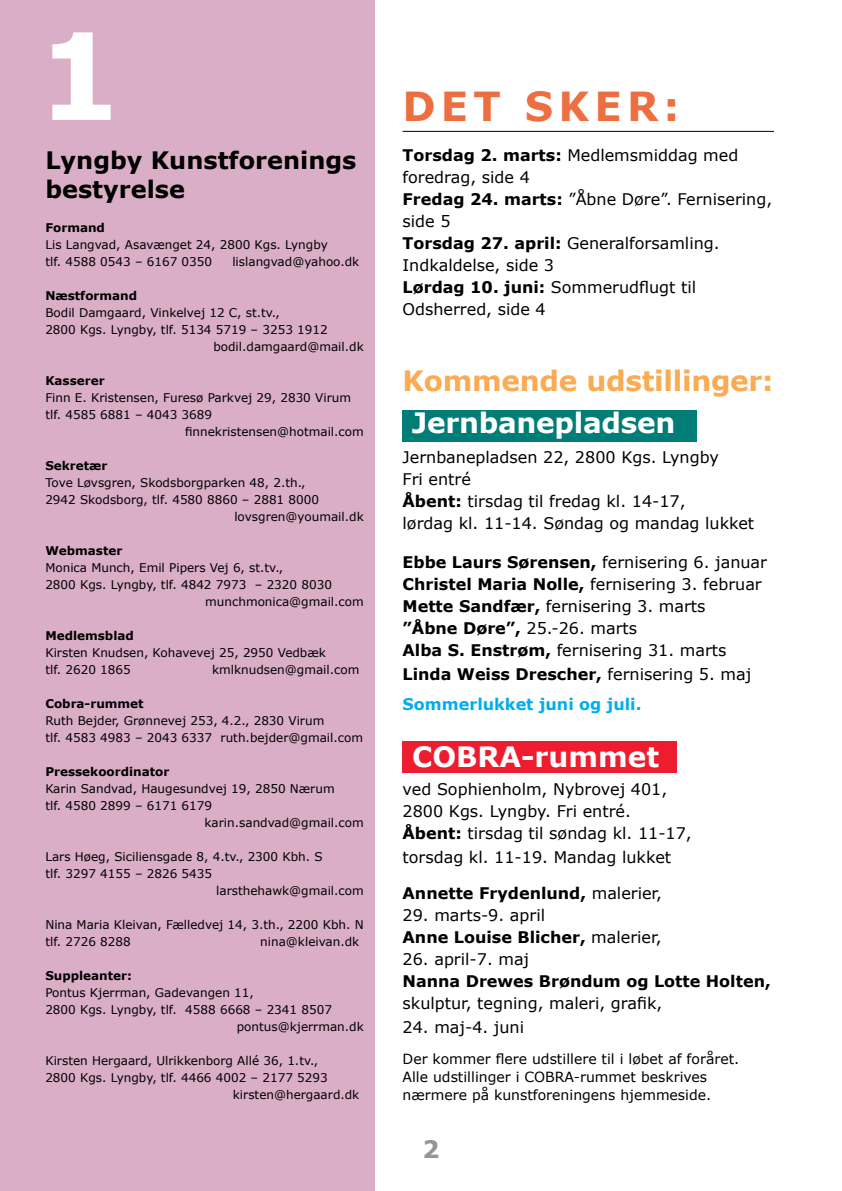
<style>
.page{position:relative;width:842px;height:1191px;background:#fff}
.page>*{position:absolute;margin:0;border:0;box-sizing:border-box;transform-origin:0 0}
.t1{font:700 120px "Verdana";color:#fff}
.t2{font:700 40px "Verdana";letter-spacing:.13em;color:#ed6e41}
.t3{font:700 28px "Verdana";letter-spacing:-.01em;color:#fff}
.t4{font:700 28px "Verdana";letter-spacing:-.01em;color:#faab53}
.t5{font:700 24px/28.8px "Verdana";color:#000}
.t6{font:700 24px "Verdana";color:#939598}
.t7{font:16px/22px "Verdana";color:#000}
.t8{font:700 16px "Verdana";color:#000}
.t9{font:700 16px/30px "Verdana";color:#00aeef}
.t10{font:14px/18px "Verdana";color:#000}
.t11{font:12px/17px "Verdana";color:#000}
.t12{font:700 12px "Verdana";color:#000}
.s1{font-weight:700}
.s2{color:#000}
.s3{font-weight:400;color:#000}
.s4{font-weight:400}
</style>
<div class="page">
<div style="left:0;top:0;width:374px;height:1191px;background:#d9aec6"></div>
<div style="left:403px;top:742px;width:274px;height:31px;background:#ed1c2e"></div>
<div style="left:403px;top:410px;width:294px;height:31px;background:#007d77"></div>
<hr style="left:403px;top:131px;width:371px;height:1px;background:#000">
<h1 class="t1" style="left:37px;top:-2px;width:87px">1</h1>
<h3 class="t5" style="left:45px;top:146px;width:313px">Lyngby Kunstforenings bestyrelse</h3>
<p class="t12" style="left:45px;top:220px;width:61px">Formand</p>
<p class="t11" style="left:45px;top:236px;width:284px">Lis Langvad, Asavænget 24, 2800 Kgs. Lyngby tlf. 4588 0543 – 6167 0350</p>
<p class="t11" style="left:232px;top:253px;width:129px">lislangvad@yahoo.dk</p>
<p class="t12" style="left:45px;top:288px;width:93px">Næstformand</p>
<p class="t11" style="left:45px;top:304px;width:236px">Bodil Damgaard, Vinkelvej 12 C, st.tv.,</p>
<p class="t11" style="left:45px;top:321px;width:284px">2800 Kgs. Lyngby, tlf. 5134 5719 – 3253 1912</p>
<p class="t11" style="left:213px;top:338px;width:152px">bodil.damgaard@mail.dk</p>
<p class="t12" style="left:45px;top:373px;width:61px">Kasserer</p>
<p class="t11" style="left:45px;top:389px;width:307px">Finn E. Kristensen, Furesø Parkvej 29, 2830 Virum</p>
<p class="t11" style="left:45px;top:406px;width:168px">tlf. 4585 6881 – 4043 3689</p>
<p class="t11" style="left:185px;top:423px;width:180px">finnekristensen@hotmail.com</p>
<p class="t12" style="left:45px;top:458px;width:64px">Sekretær</p>
<p class="t11" style="left:45px;top:474px;width:262px">Tove Løvsgren, Skodsborgparken 48, 2.th.,</p>
<p class="t11" style="left:45px;top:491px;width:275px">2942 Skodsborg, tlf. 4580 8860 – 2881 8000</p>
<p class="t11" style="left:234px;top:508px;width:131px">lovsgren@youmail.dk</p>
<p class="t12" style="left:45px;top:543px;width:79px">Webmaster</p>
<p class="t11" style="left:45px;top:559px;width:239px">Monica Munch, Emil Pipers Vej 6, st.tv.,</p>
<p class="t11" style="left:45px;top:576px;width:288px">2800 Kgs. Lyngby, tlf. 4842 7973 – 2320 8030</p>
<p class="t11" style="left:205px;top:593px;width:160px">munchmonica@gmail.com</p>
<p class="t12" style="left:45px;top:628px;width:90px">Medlemsblad</p>
<p class="t11" style="left:45px;top:644px;width:282px">Kirsten Knudsen, Kohavevej 25, 2950 Vedbæk tlf. 2620 1865</p>
<p class="t11" style="left:212px;top:661px;width:149px">kmlknudsen@gmail.com</p>
<p class="t12" style="left:45px;top:696px;width:100px">Cobra-rummet</p>
<p class="t11" style="left:45px;top:712px;width:319px">Ruth Bejder, Grønnevej 253, 4.2., 2830 Virum<br>tlf. 4583 4983 – 2043 6337 ruth.bejder@gmail.com</p>
<p class="t12" style="left:45px;top:764px;width:126px">Pressekoordinator</p>
<p class="t11" style="left:45px;top:780px;width:291px">Karin Sandvad, Haugesundvej 19, 2850 Nærum</p>
<p class="t11" style="left:45px;top:797px;width:168px">tlf. 4580 2899 – 6171 6179</p>
<p class="t11" style="left:204px;top:814px;width:161px">karin.sandvad@gmail.com</p>
<p class="t11" style="left:45px;top:848px;width:279px">Lars Høeg, Siciliensgade 8, 4.tv., 2300 Kbh. S</p>
<p class="t11" style="left:45px;top:865px;width:168px">tlf. 3297 4155 – 2826 5435</p>
<p class="t11" style="left:216px;top:882px;width:149px">larsthehawk@gmail.com</p>
<p class="t11" style="left:45px;top:916px;width:320px">Nina Maria Kleivan, Fælledvej 14, 3.th., 2200 Kbh. N tlf. 2726 8288</p>
<p class="t11" style="left:260px;top:933px;width:101px">nina@kleivan.dk</p>
<p class="t12" style="left:45px;top:968px;width:88px">Suppleanter:</p>
<p class="t11" style="left:45px;top:984px;width:210px">Pontus Kjerrman, Gadevangen 11,</p>
<p class="t11" style="left:45px;top:1001px;width:288px">2800 Kgs. Lyngby, tlf. 4588 6668 – 2341 8507</p>
<p class="t11" style="left:237px;top:1018px;width:128px">pontus@kjerrman.dk</p>
<p class="t11" style="left:45px;top:1052px;width:274px">Kirsten Hergaard, Ulrikkenborg Allé 36, 1.tv.,</p>
<p class="t11" style="left:45px;top:1069px;width:284px">2800 Kgs. Lyngby, tlf. 4466 4002 – 2177 5293</p>
<p class="t11" style="left:233px;top:1086px;width:128px">kirsten@hergaard.dk</p>
<h2 class="t2" style="left:403px;top:81px;width:278px">DET SKER:</h2>
<h3 class="t7" style="left:403px;top:145px;width:371px"><span class="s1">Torsdag 2. marts:</span> Medlemsmiddag med foredrag, side 4<br><span class="s1">Fredag 24. marts:</span> ”Åbne Døre”. Fernisering, side 5<br><span class="s1">Torsdag 27. april:</span> Generalforsamling.<br>Indkaldelse, side 3<br><span class="s1">Lørdag 10. juni:</span> Sommerudflugt til<br>Odsherred, side 4</h3>
<h3 class="t4" style="left:403px;top:363px;width:372px">Kommende udstillinger:</h3>
<h3 class="t3" style="left:412px;top:405px;width:265px">Jernbanepladsen</h3>
<h3 class="t7" style="left:403px;top:447px;width:353px">Jernbanepladsen 22, 2800 Kgs. Lyngby<br>Fri entré<br><span class="s1">Åbent:</span> tirsdag til fredag kl. 14-17,<br>lørdag kl. 11-14. Søndag og mandag lukket</h3>
<h3 class="t7" style="left:403px;top:551px;width:366px"><span class="s1">Ebbe Laurs Sørensen,</span> fernisering 6. januar <span class="s1">Christel Maria Nolle,</span> fernisering 3. februar <span class="s1">Mette Sandfær,</span> fernisering 3. marts<br><span class="s1">”Åbne Døre”,</span> 25.-26. marts<br><span class="s1">Alba S. Enstrøm,</span> fernisering 31. marts</h3>
<h3 class="t9" style="left:403px;top:659px;width:350px"><span class="s2">Linda Weiss Drescher,</span> <span class="s3">fernisering 5. maj<br></span>Sommerlukket juni og juli.</h3>
<h3 class="t3" style="left:412px;top:738px;width:248px">COBRA-rummet</h3>
<h3 class="t7" style="left:403px;top:778px;width:291px">ved Sophienholm, Nybrovej 401,<br>2800 Kgs. Lyngby. Fri entré.<br><span class="s1">Åbent:</span> tirsdag til søndag kl. 11-17,</h3>
<h3 class="t7" style="left:403px;top:846px;width:270px">torsdag kl. 11-19. Mandag lukket</h3>
<h3 class="t8" style="left:403px;top:882px;width:261px">Annette Frydenlund, <span class="s4">malerier,</span></h3>
<h3 class="t7" style="left:403px;top:904px;width:260px">29. marts-9. april<br><span class="s1">Anne Louise Blicher,</span> malerier,</h3>
<h3 class="t7" style="left:403px;top:948px;width:128px">26. april-7. maj</h3>
<h3 class="t8" style="left:403px;top:970px;width:370px">Nanna Drewes Brøndum og Lotte Holten,</h3>
<h3 class="t7" style="left:403px;top:992px;width:261px">skulptur, tegning, maleri, grafik,</h3>
<h3 class="t7" style="left:403px;top:1016px;width:123px">24. maj-4. juni</h3>
<p class="t10" style="left:403px;top:1049px;width:338px">Der kommer flere udstillere til i løbet af foråret.<br>Alle udstillinger i COBRA-rummet beskrives nærmere på kunstforeningens hjemmeside.</p>
<h3 class="t6" style="left:422px;top:1134px;width:19px">2</h3>
</div>
